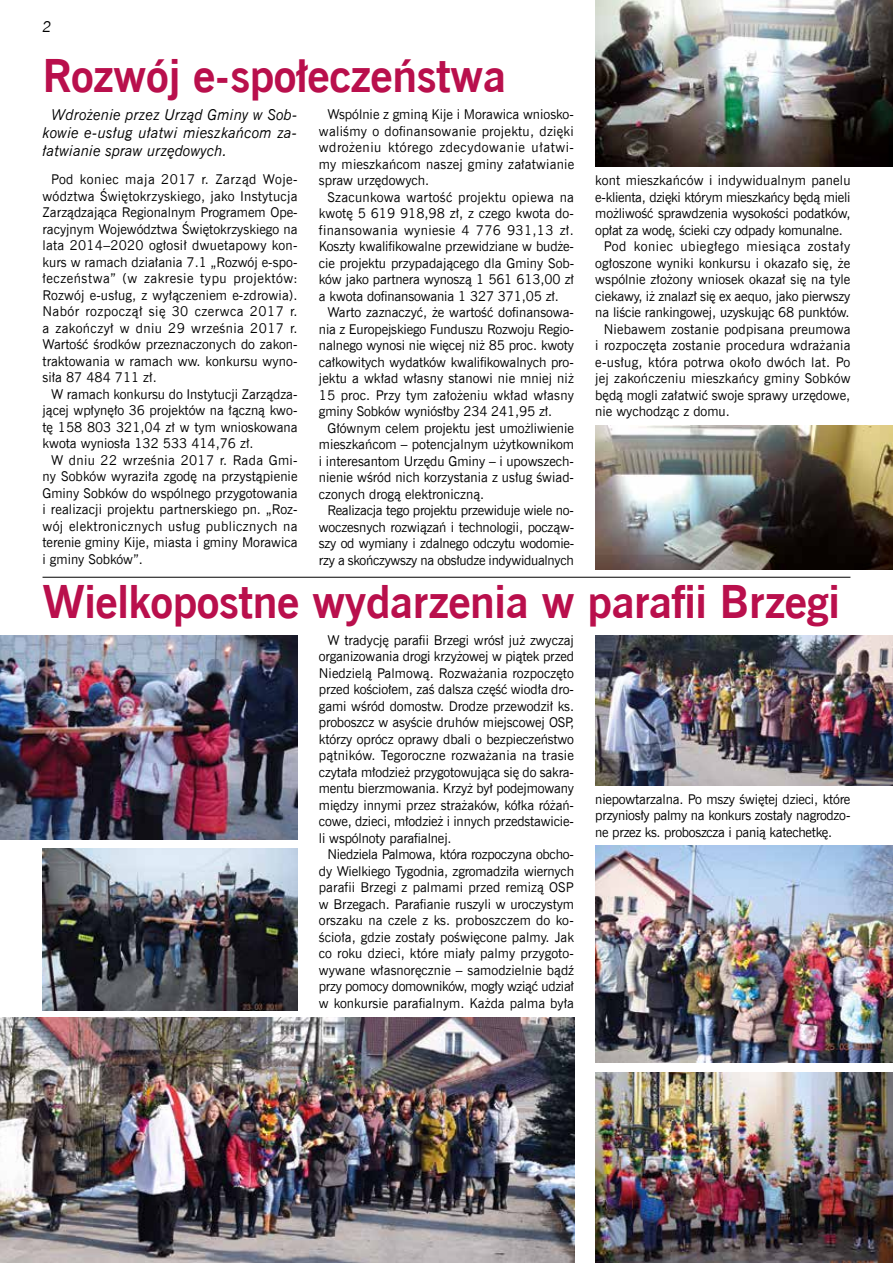
<style>
.page{position:relative;width:893px;height:1263px;background:#fff}
.page>*{position:absolute;margin:0;border:0;box-sizing:border-box;transform-origin:0 0}
.t1{font:700 45px "News Goth EU";letter-spacing:-.01em;color:#b90f4c}
.t2{font:italic 15px/18px "News Goth EU";color:#000;text-align:justify}
.t3{font:13.5px/16.5px "News Goth EU";color:#000;text-align:justify}
.t4{font:13.5px "News Goth EU";letter-spacing:-.02em;color:#000}
.t5{font:13.5px "News Goth EU";letter-spacing:.02em;color:#000}
.t6{font:13.5px "News Goth EU";letter-spacing:.04em;color:#000}
</style>
<div class="page">
<img style="left:43px;top:848px;width:255px;height:162px">
<img style="left:0;top:635px;width:298px;height:205px">
<img style="left:595px;top:845px;width:298px;height:217px">
<img style="left:595px;top:635px;width:298px;height:150px">
<img style="left:0;top:1017px;width:574px;height:246px">
<img style="left:595px;top:1072px;width:298px;height:191px">
<hr style="left:43px;top:577px;width:807px;height:1px;background:#000">
<img style="left:595px;top:0;width:298px;height:167px">
<img style="left:595px;top:425px;width:298px;height:145px">
<p class="t2" style="left:43px;top:18px;width:11px">2</p>
<h1 class="t1" style="left:43px;top:48px;width:465px">Rozwój e-społeczeństwa</h1>
<p class="t2" style="left:43px;top:106px;width:257px;text-indent:9px">Wdrożenie przez Urząd Gminy w Sob&shy;kowie e-usług ułatwi mieszkańcom za&shy;łatwianie spraw urzędowych.</p>
<p class="t3" style="left:319px;top:106px;width:257px;text-indent:9px">Wspólnie z gminą Kije i Morawica wniosko&shy;waliśmy o dofinansowanie projektu, dzięki wdrożeniu którego zdecydowanie ułatwi&shy;my mieszkańcom naszej gminy załatwianie spraw urzędowych.</p>
<p class="t3" style="left:319px;top:189px;width:257px;text-indent:9px">Szacunkowa wartość projektu opiewa na kwotę 5 619 918,98 zł, z czego kwota do&shy;finansowania wyniesie 4 776 931,13 zł.<br>Koszty kwalifikowalne przewidziane w budże&shy;cie projektu przypadającego dla Gminy Sob&shy;ków jako partnera wynoszą 1 561 613,00 zł a kwota dofinansowania 1 327 371,05 zł.</p>
<p class="t3" style="left:319px;top:304px;width:257px;text-indent:9px">Warto zaznaczyć, że wartość dofinansowa&shy;nia z Europejskiego Funduszu Rozwoju Regio&shy;nalnego wynosi nie więcej niż 85 proc. kwoty całkowitych wydatków kwalifikowalnych pro&shy;jektu a wkład własny stanowi nie mniej niż 15 proc. Przy tym założeniu wkład własny gminy Sobków wyniósłby 234 241,95 zł.</p>
<p class="t3" style="left:319px;top:420px;width:257px;text-indent:9px">Głównym celem projektu jest umożliwienie mieszkańcom – potencjalnym użytkownikom i interesantom Urzędu Gminy – i upowszech&shy;nienie wśród nich korzystania z usług świad&shy;czonych drogą elektroniczną.</p>
<p class="t3" style="left:319px;top:502px;width:257px;text-indent:9px">Realizacja tego projektu przewiduje wiele no&shy;woczesnych rozwiązań i technologii, począw&shy;szy od wymiany i zdalnego odczytu wodomie&shy;rzy a skończywszy na obsłudze indywidualnych</p>
<p class="t3" style="left:43px;top:172px;width:257px;text-indent:9px">Pod koniec maja 2017 r. Zarząd Woje&shy;wództwa Świętokrzyskiego, jako Instytucja Zarządzająca Regionalnym Programem Ope&shy;racyjnym Województwa Świętokrzyskiego na lata 2014–2020 ogłosił dwuetapowy kon&shy;kurs w ramach działania 7.1 „Rozwój e-spo&shy;łeczeństwa” (w zakresie typu projektów:<br>Rozwój e-usług, z wyłączeniem e-zdrowia).<br>Nabór rozpoczął się 30 czerwca 2017 r. a zakończył w dniu 29 września 2017 r.<br>Wartość środków przeznaczonych do zakon&shy;traktowania w ramach ww. konkursu wyno&shy;siła 87 484 711 zł.</p>
<p class="t3" style="left:43px;top:386px;width:257px;text-indent:9px">W ramach konkursu do Instytucji Zarządza&shy;jącej wpłynęło 36 projektów na łączną kwo&shy;tę 158 803 321,04 zł w tym wnioskowana kwota wyniosła 132 533 414,76 zł.</p>
<p class="t3" style="left:43px;top:452px;width:257px;text-indent:9px">W dniu 22 września 2017 r. Rada Gmi&shy;ny Sobków wyraziła zgodę na przystąpienie Gminy Sobków do wspólnego przygotowania i realizacji projektu partnerskiego pn. „Roz&shy;wój elektronicznych usług publicznych na terenie gminy Kije, miasta i gminy Morawica i gminy Sobków”.</p>
<p class="t3" style="left:595px;top:172px;width:257px">kont mieszkańców i indywidualnym panelu</p>
<p class="t4" style="left:595px;top:188px;width:257px">e-klienta, dzięki którym mieszkańcy będą mieli</p>
<p class="t3" style="left:595px;top:205px;width:257px">możliwość sprawdzenia wysokości podatków,</p>
<p class="t4" style="left:595px;top:221px;width:249px">opłat za wodę, ścieki czy odpady komunalne.</p>
<p class="t6" style="left:604px;top:238px;width:248px">Pod koniec ubiegłego miesiąca zostały</p>
<p class="t3" style="left:595px;top:255px;width:257px">ogłoszone wyniki konkursu i okazało się, że</p>
<p class="t3" style="left:595px;top:271px;width:257px">wspólnie złożony wniosek okazał się na tyle</p>
<p class="t3" style="left:595px;top:288px;width:257px">ciekawy, iż znalazł się ex aequo, jako pierwszy</p>
<p class="t3" style="left:595px;top:304px;width:256px">na liście rankingowej, uzyskując 68 punktów.</p>
<p class="t3" style="left:604px;top:321px;width:248px">Niebawem zostanie podpisana preumowa</p>
<p class="t5" style="left:595px;top:337px;width:257px">i rozpoczęta zostanie procedura wdrażania</p>
<p class="t5" style="left:595px;top:353px;width:256px">e-usług, która potrwa około dwóch lat. Po</p>
<p class="t3" style="left:595px;top:370px;width:257px">jej zakończeniu mieszkańcy gminy Sobków</p>
<p class="t3" style="left:595px;top:387px;width:257px">będą mogli załatwić swoje sprawy urzędowe,</p>
<p class="t3" style="left:595px;top:403px;width:136px">nie wychodząc z domu.</p>
<h1 class="t1" style="left:43px;top:573px;width:799px">Wielkopostne wydarzenia w parafii Brzegi</h1>
<p class="t3" style="left:319px;top:632px;width:257px;text-indent:9px">W tradycję parafii Brzegi wrósł już zwyczaj organizowania drogi krzyżowej w piątek przed Niedzielą Palmową. Rozważania rozpoczęto przed kościołem, zaś dalsza część wiodła dro&shy;gami wśród domostw. Drodze przewodził ks. proboszcz w asyście druhów miejscowej OSP, którzy oprócz oprawy dbali o bezpieczeństwo pątników. Tegoroczne rozważania na trasie czytała młodzież przygotowująca się do sakra&shy;mentu bierzmowania. Krzyż był podejmowany między innymi przez strażaków, kółka różań&shy;cowe, dzieci, młodzież i innych przedstawicie&shy;li wspólnoty parafialnej.</p>
<p class="t3" style="left:319px;top:846px;width:257px;text-indent:9px">Niedziela Palmowa, która rozpoczyna obcho&shy;dy Wielkiego Tygodnia, zgromadziła wiernych parafii Brzegi z palmami przed remizą OSP w Brzegach. Parafianie ruszyli w uroczystym orszaku na czele z ks. proboszczem do ko&shy;ścioła, gdzie zostały poświęcone palmy. Jak co roku dzieci, które miały palmy przygoto&shy;wywane własnoręcznie – samodzielnie bądź przy pomocy domowników, mogły wziąć udział w konkursie parafialnym. Każda palma była</p>
<p class="t3" style="left:595px;top:791px;width:257px">niepowtarzalna. Po mszy świętej dzieci, które przyniosły palmy na konkurs zostały nagrodzo&shy;ne przez ks. proboszcza i panią katechetkę.</p>
</div>
